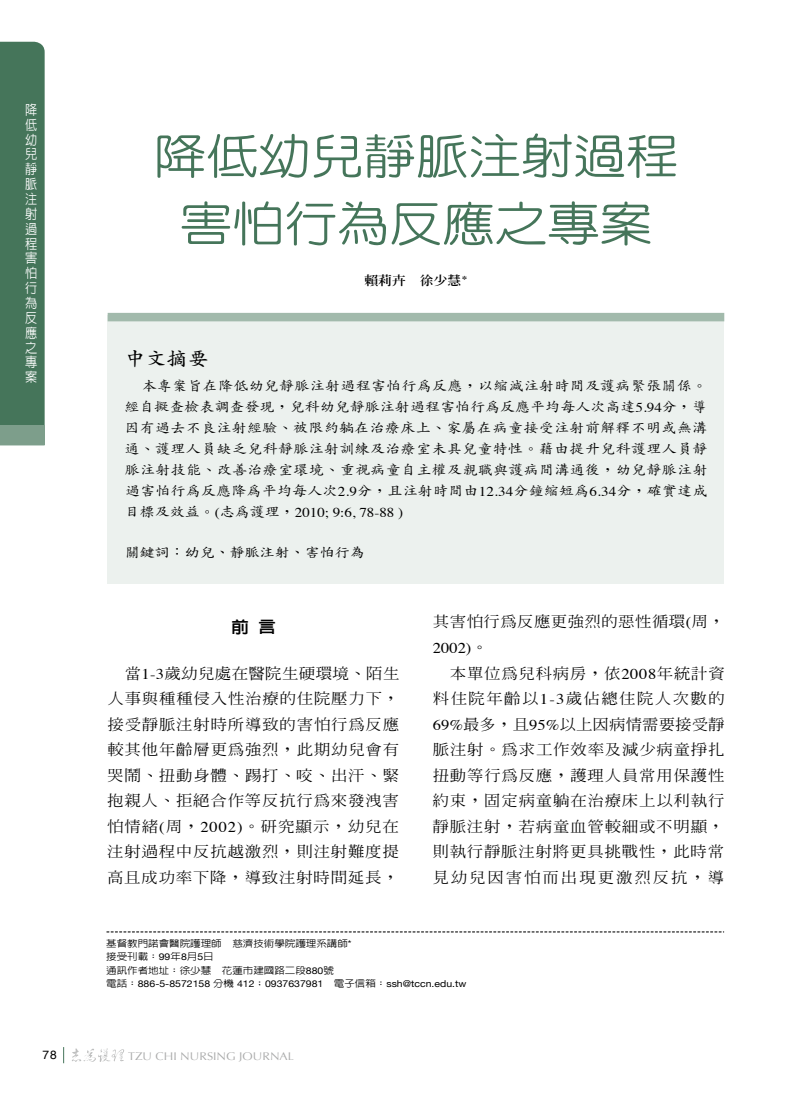
<style>
.page{position:relative;width:808px;height:1106px;background:#fff}
.page>*{position:absolute;margin:0;border:0;box-sizing:border-box;transform-origin:0 0}
.t1{font:500 47.25px/67.5px "Yen Round";color:#45755a;text-align:center;scale:1.11 1}
.t2{font:700 18.9px "Zen Kai";color:#000;scale:1.11 1}
.t3{font:16.2px "Lin Gothic Extra";color:#000;scale:1.11 1}
.t4{font:500 14.85px/25.5px "Inn Ming";letter-spacing:.045em;color:#000;text-align:justify;scale:1.11 1}
.t5{font:500 14.85px "Inn Ming";letter-spacing:.02em;color:#000;scale:1.11 1}
.t6{font:14.85px "Times";color:#000;scale:1.11 1}
.t7{font:500 13.5px/21px "Zen Kai";letter-spacing:.015em;color:#000;text-align:justify;scale:1.11 1}
.t8{font:13.5px "Times";color:#000;scale:1.11 1}
.t9{font:500 13.5px/14.9px "Lin Gothic";color:#fff;text-align:justify;scale:.9 1}
.t10{font:13.5px "DF Kai Shu SB Estd BF";color:#000;scale:1.11 1}
.t11{font:12.45px "Inn Ming Extra";color:#000;scale:1.11 1}
.t12{font:12px "Helvetica";color:#000}
.t13{font:11.1px "Optima";color:#aaabab;scale:1.11 1}
.t14{font:500 9.45px/13.5px "Lin Gothic";color:#000;scale:1.11 1}
.t15{font:9.45px "Helvetica Neue";color:#000;scale:1.11 1}
.s1{font-family:"Times";font-weight:400}
.s2{font-family:"Zen Kai";font-weight:500}
.s3{font-family:"Inn Ming";font-weight:500}
.s4{font-family:"Helvetica Neue";font-weight:400}
.s5{font-family:"Lin Gothic";font-weight:500}
</style>
<div class="page">
<div style="left:0;top:42px;width:45px;height:383px;background:#45755a"></div>
<div style="left:0;top:425px;width:45px;height:20px;background:#7d9e8b"></div>
<svg style="left:107px;top:931px;width:617px;height:1px"></svg>
<div style="left:108px;top:315px;width:616px;height:269px;background:#ecf1ee"></div>
<div style="left:108px;top:313px;width:616px;height:8px;background:#a2baac"></div>
<svg style="left:63px;top:1047px;width:1px;height:16px"></svg>
<svg style="left:72px;top:1048px;width:52px;height:14px"></svg>
<p class="t9" style="left:25px;top:102px;width:15px">降低幼兒靜脈注射過程害怕行為反應之專案</p>
<p class="t12" style="left:43px;top:1046px;width:16px">78</p>
<h1 class="t1" style="left:153px;top:122px;width:474px">降低幼兒靜脈注射過程害怕行為反應之專案</h1>
<p class="t11" style="left:364px;top:274px;width:95px">賴莉卉　徐少慧*</p>
<p class="t2" style="left:125px;top:350px;width:77px">中文摘要</p>
<p class="t7" style="left:124px;top:375px;width:527px;text-indent:17px">本專案旨在降低幼兒靜脈注射過程害怕行為反應，以縮減注射時間及護病緊張關係。經自擬查檢表調查發現，兒科幼兒靜脈注射過程害怕行為反應平均每人次高達<span class="s1">5.94</span>分，導因有過去不良注射經驗、被限約躺在治療床上、家屬在病童接受注射前解釋不明或無溝通、護理人員缺乏兒科靜脈注射訓練及治療室未具兒童特性。藉由提升兒科護理人員靜脈注射技能、改善治療室環境、重視病童自主權及親職與護病間溝通後，幼兒靜脈注射過害怕行為反應降為平均每人次<span class="s1">2.9</span>分，且注射時間由<span class="s1">12.34</span>分鐘縮短為<span class="s1">6.34</span>分，確實達成</p>
<p class="t8" style="left:125px;top:499px;width:252px"><span class="s2">目標及效益。</span>(<span class="s2">志為護理，</span>2010; 9:6, 78-88 )</p>
<p class="t10" style="left:125px;top:546px;width:218px">關鍵詞：幼兒、靜脈注射、害怕行為</p>
<p class="t3" style="left:231px;top:618px;width:42px">前 言</p>
<p class="t4" style="left:107px;top:660px;width:265px;text-indent:18px">當<span class="s1">1-3</span>歲幼兒處在醫院生硬環境、陌生人事與種種侵入性治療的住院壓力下，接受靜脈注射時所導致的害怕行為反應較其他年齡層更為強烈，此期幼兒會有哭鬧、扭動身體、踢打、咬、出汗、緊抱親人、拒絕合作等反抗行為來發洩害怕情緒<span class="s1">(</span>周，<span class="s1">2002)</span>。研究顯示，幼兒在注射過程中反抗越激烈，則注射難度提高且成功率下降，導致注射時間延長，</p>
<p class="t5" style="left:433px;top:614px;width:264px">其害怕行為反應更強烈的惡性循環<span class="s1">(</span>周，</p>
<p class="t6" style="left:433px;top:634px;width:51px">2002)<span class="s3">。</span></p>
<p class="t4" style="left:432px;top:660px;width:265px;text-indent:18px">本單位為兒科病房，依<span class="s1">2008</span>年統計資料住院年齡以<span class="s1">1-3</span>歲佔總住院人次數的<span class="s1">69%</span>最多，且<span class="s1">95%</span>以上因病情需要接受靜脈注射。為求工作效率及減少病童掙扎扭動等行為反應，護理人員常用保護性約束，固定病童躺在治療床上以利執行靜脈注射，若病童血管較細或不明顯，則執行靜脈注射將更具挑戰性，此時常見幼兒因害怕而出現更激烈反抗，導</p>
<p class="t14" style="left:106px;top:936px;width:222px">基督教門諾會醫院護理師 慈濟技術學院護理系講師<span class="s4">*</span>接受刊載：<span class="s4">99</span>年<span class="s4">8</span>月<span class="s4">5</span>日<br>通訊作者地址：徐少慧 花蓮市建國路二段<span class="s4">880</span>號</p>
<p class="t15" style="left:106px;top:978px;width:326px"><span class="s5">電話：</span>886-5-8572158 <span class="s5">分機</span> 412<span class="s5">；</span>0937637981 <span class="s5">電子信箱：</span>ssh@tccn.edu.tw</p>
<p class="t13" style="left:128px;top:1049px;width:151px">TZU CHI NURSING JOURNAL</p>
</div>
